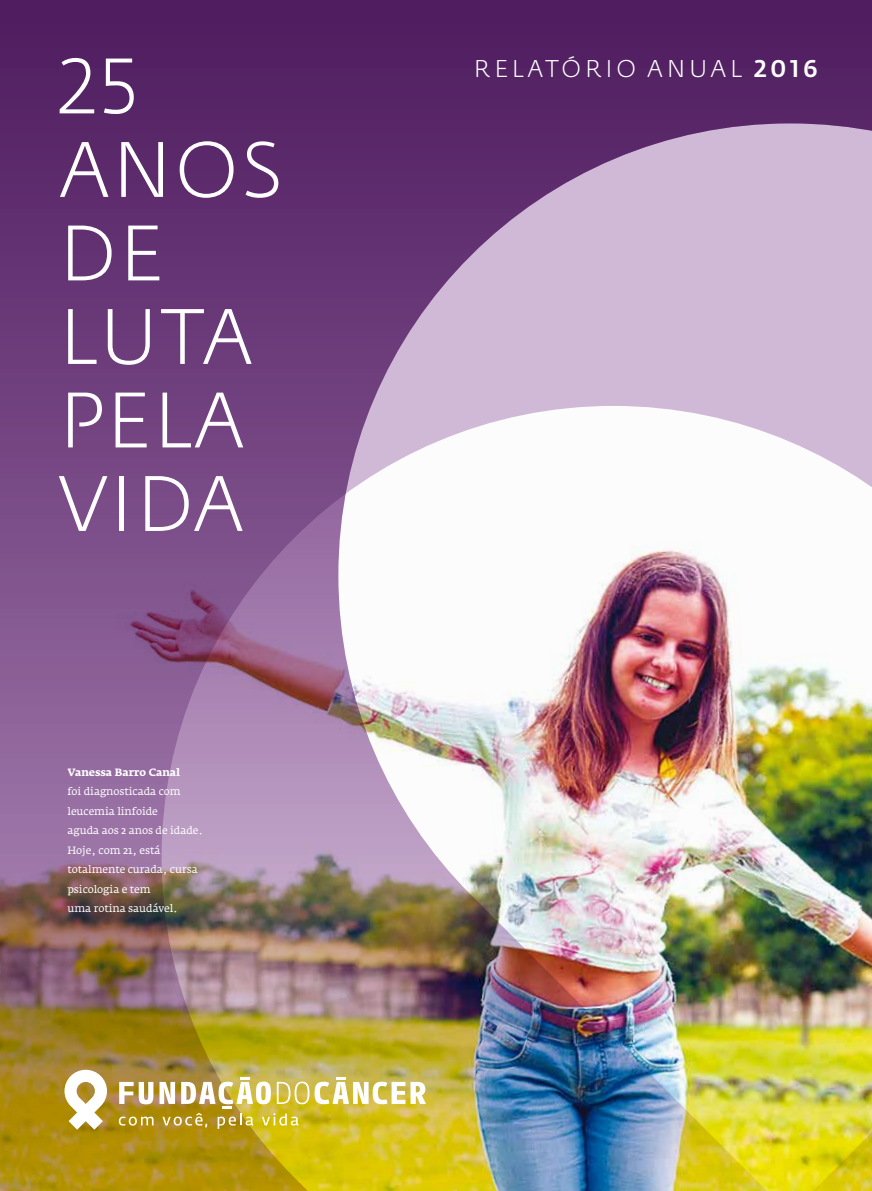
<style>
.page{position:relative;width:872px;height:1191px;background:#fff}
.page>*{position:absolute;margin:0;border:0;box-sizing:border-box;transform-origin:0 0}
.t1{font:300 77.55px/83.6px "Fedra Sans Std";letter-spacing:.035em;color:#fff}
.t2{font:300 24px "Fedra Sans Std";color:#fff}
.t3{font:500 24px "Fedra Sans Std";color:#fff}
.t4{font:10.5px/19.5px "Fedra Serif A";letter-spacing:-.01em;color:#fff}
.t5{font:700 10.5px "Fedra Serif A";letter-spacing:-.01em;color:#fff}
</style>
<div class="page">
<img style="left:0;top:0;width:872px;height:1191px">
<svg style="left:119px;top:1116px;width:34px;height:9px"></svg>
<svg style="left:119px;top:1082px;width:34px;height:22px"></svg>
<svg style="left:159px;top:1077px;width:267px;height:51px"></svg>
<svg style="left:64px;top:1069px;width:43px;height:60px"></svg>
<h1 class="t1" style="left:59px;top:44px;width:226px">25<br>ANOS<br>DE<br>LUTA<br>PELA<br>VIDA</h1>
<h2 class="t2" style="left:474px;top:54px;width:37px">RELAT</h2>
<h2 class="t2" style="left:561px;top:54px;width:106px">ÓRIO ANUAL</h2>
<h2 class="t3" style="left:754px;top:54px;width:65px">2016</h2>
<p class="t5" style="left:67px;top:766px;width:114px">Vanessa Barro Canal</p>
<p class="t4" style="left:67px;top:782px;width:137px">foi diagnosticada com leucemia linfoide<br>aguda aos 2 anos de idade.<br>Hoje, com 21, está totalmente curada, cursa psicologia e tem<br>uma rotina saudável.</p>
</div>
